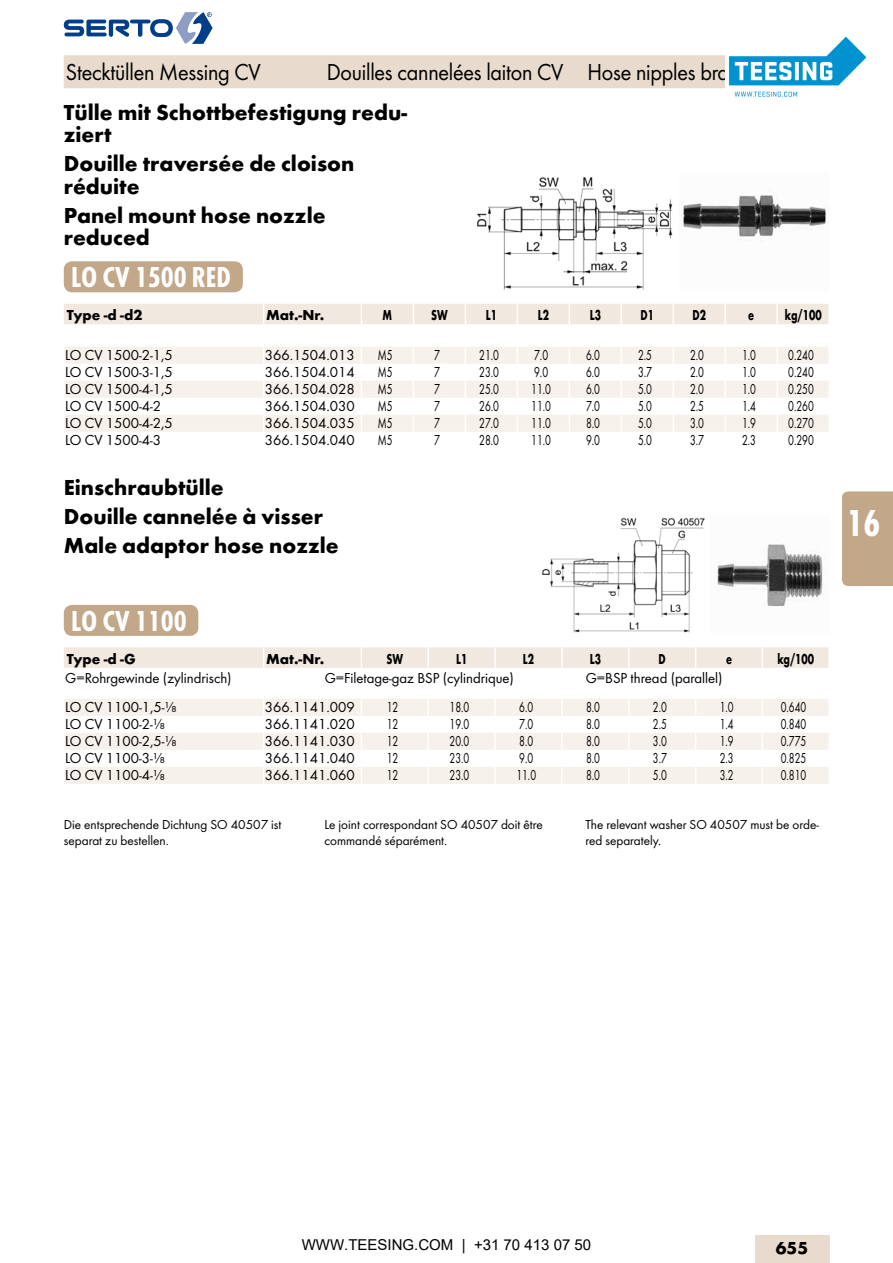
<style>
.page{position:relative;width:893px;height:1263px;background:#fff}
.page>*{position:absolute;margin:0;border:0;box-sizing:border-box;transform-origin:0 0}
.t1{font:700 39px "Futura Con";color:#fff}
.t2{font:700 30px "Futura Con";color:#fff}
.t3{font:24px "Futura Boo";letter-spacing:-.01em;color:#000;scale:.94 1}
.t4{font:700 22.5px/22.5px "Futura";color:#000}
.t5{font:700 18px "Futura";color:#000}
.t6{font:15px "Futura Boo";color:#000}
.t7{font:15px "Futura Boo";color:#000;scale:.7 1}
.t8{font:700 15px "Futura";color:#000;scale:.7 1}
.t9{font:700 15px "Futura";color:#000}
.t10{font:15px "Arial";color:#000}
.t11{font:13.5px/16.2px "Futura Boo";color:#000}
</style>
<div class="page">
<svg style="left:64px;top:12px;width:149px;height:32px"></svg>
<div style="left:63px;top:55px;width:662px;height:34px;background:#e8dbcd"></div>
<svg style="left:63px;top:261px;width:766px;height:171px"></svg>
<hr style="left:724px;top:304px;width:2px;height:20px;background:#fff">
<hr style="left:776px;top:304px;width:2px;height:20px;background:#fff">
<hr style="left:828px;top:304px;width:2px;height:20px;background:#fff">
<img style="left:473px;top:177px;width:202px;height:114px">
<img style="left:679px;top:195px;width:150px;height:96px">
<div style="left:64px;top:261px;width:179px;height:31px;background:#c2a789;border-radius:9px"></div>
<div style="left:755px;top:1235px;width:74px;height:28px;background:#e8dbcd"></div>
<svg style="left:63px;top:491px;width:830px;height:293px"></svg>
<img style="left:728px;top:36px;width:139px;height:61px">
<h3 class="t3" style="left:66px;top:57px;width:209px">Stecktüllen Messing CV</h3>
<h3 class="t3" style="left:327px;top:57px;width:479px">Douilles cannelées laiton CV Hose nipples brass CV</h3>
<h3 class="t4" style="left:64px;top:101px;width:345px">Tülle mit Schottbefestigung redu&shy;ziert</h3>
<h3 class="t4" style="left:64px;top:152px;width:292px">Douille traversée de cloison réduite</h3>
<h3 class="t4" style="left:64px;top:203px;width:263px">Panel mount hose nozzle reduced</h3>
<h2 class="t2" style="left:71px;top:260px;width:161px">LO CV 1500 RED</h2>
<p class="t9" style="left:67px;top:306px;width:77px">Type -d -d2</p>
<p class="t9" style="left:266px;top:306px;width:60px">Mat.-Nr.</p>
<p class="t8" style="left:383px;top:306px;width:15px">M</p>
<p class="t8" style="left:431px;top:306px;width:25px">SW</p>
<p class="t8" style="left:486px;top:306px;width:18px">L1</p>
<p class="t8" style="left:538px;top:306px;width:18px">L2</p>
<p class="t8" style="left:590px;top:306px;width:18px">L3</p>
<p class="t8" style="left:640px;top:306px;width:21px">D1</p>
<p class="t8" style="left:692px;top:306px;width:21px">D2</p>
<p class="t8" style="left:748px;top:306px;width:10px">e</p>
<p class="t8" style="left:785px;top:306px;width:54px">kg/100</p>
<p class="t6" style="left:65px;top:346px;width:109px">LO CV 1500-2-1,5</p>
<p class="t6" style="left:265px;top:346px;width:91px">366.1504.013</p>
<p class="t7" style="left:378px;top:346px;width:23px">M5</p>
<p class="t7" style="left:434px;top:346px;width:10px">7</p>
<p class="t7" style="left:479px;top:346px;width:30px">21.0</p>
<p class="t7" style="left:534px;top:346px;width:21px">7.0</p>
<p class="t7" style="left:586px;top:346px;width:21px">6.0</p>
<p class="t7" style="left:638px;top:346px;width:21px">2.5</p>
<p class="t7" style="left:690px;top:346px;width:21px">2.0</p>
<p class="t7" style="left:742px;top:346px;width:21px">1.0</p>
<p class="t7" style="left:788px;top:346px;width:38px">0.240</p>
<p class="t6" style="left:65px;top:363px;width:109px">LO CV 1500-3-1,5</p>
<p class="t6" style="left:265px;top:363px;width:91px">366.1504.014</p>
<p class="t7" style="left:378px;top:363px;width:23px">M5</p>
<p class="t7" style="left:434px;top:363px;width:10px">7</p>
<p class="t7" style="left:479px;top:363px;width:30px">23.0</p>
<p class="t7" style="left:534px;top:363px;width:21px">9.0</p>
<p class="t7" style="left:586px;top:363px;width:21px">6.0</p>
<p class="t7" style="left:638px;top:363px;width:21px">3.7</p>
<p class="t7" style="left:690px;top:363px;width:21px">2.0</p>
<p class="t7" style="left:742px;top:363px;width:21px">1.0</p>
<p class="t7" style="left:788px;top:363px;width:38px">0.240</p>
<p class="t6" style="left:65px;top:380px;width:109px">LO CV 1500-4-1,5</p>
<p class="t6" style="left:265px;top:380px;width:91px">366.1504.028</p>
<p class="t7" style="left:378px;top:380px;width:23px">M5</p>
<p class="t7" style="left:434px;top:380px;width:10px">7</p>
<p class="t7" style="left:479px;top:380px;width:30px">25.0</p>
<p class="t7" style="left:531px;top:380px;width:30px">11.0</p>
<p class="t7" style="left:586px;top:380px;width:21px">6.0</p>
<p class="t7" style="left:638px;top:380px;width:21px">5.0</p>
<p class="t7" style="left:690px;top:380px;width:21px">2.0</p>
<p class="t7" style="left:742px;top:380px;width:21px">1.0</p>
<p class="t7" style="left:788px;top:380px;width:38px">0.250</p>
<p class="t6" style="left:65px;top:397px;width:97px">LO CV 1500-4-2</p>
<p class="t6" style="left:265px;top:397px;width:91px">366.1504.030</p>
<p class="t7" style="left:378px;top:397px;width:23px">M5</p>
<p class="t7" style="left:434px;top:397px;width:10px">7</p>
<p class="t7" style="left:479px;top:397px;width:30px">26.0</p>
<p class="t7" style="left:531px;top:397px;width:30px">11.0</p>
<p class="t7" style="left:586px;top:397px;width:21px">7.0</p>
<p class="t7" style="left:638px;top:397px;width:21px">5.0</p>
<p class="t7" style="left:690px;top:397px;width:21px">2.5</p>
<p class="t7" style="left:742px;top:397px;width:21px">1.4</p>
<p class="t7" style="left:788px;top:397px;width:38px">0.260</p>
<p class="t6" style="left:65px;top:414px;width:109px">LO CV 1500-4-2,5</p>
<p class="t6" style="left:265px;top:414px;width:91px">366.1504.035</p>
<p class="t7" style="left:378px;top:414px;width:23px">M5</p>
<p class="t7" style="left:434px;top:414px;width:10px">7</p>
<p class="t7" style="left:479px;top:414px;width:30px">27.0</p>
<p class="t7" style="left:531px;top:414px;width:30px">11.0</p>
<p class="t7" style="left:586px;top:414px;width:21px">8.0</p>
<p class="t7" style="left:638px;top:414px;width:21px">5.0</p>
<p class="t7" style="left:690px;top:414px;width:21px">3.0</p>
<p class="t7" style="left:742px;top:414px;width:21px">1.9</p>
<p class="t7" style="left:788px;top:414px;width:38px">0.270</p>
<p class="t6" style="left:65px;top:431px;width:97px">LO CV 1500-4-3</p>
<p class="t6" style="left:265px;top:431px;width:91px">366.1504.040</p>
<p class="t7" style="left:378px;top:431px;width:23px">M5</p>
<p class="t7" style="left:434px;top:431px;width:10px">7</p>
<p class="t7" style="left:479px;top:431px;width:30px">28.0</p>
<p class="t7" style="left:531px;top:431px;width:30px">11.0</p>
<p class="t7" style="left:586px;top:431px;width:21px">9.0</p>
<p class="t7" style="left:638px;top:431px;width:21px">5.0</p>
<p class="t7" style="left:690px;top:431px;width:21px">3.7</p>
<p class="t7" style="left:742px;top:431px;width:21px">2.3</p>
<p class="t7" style="left:788px;top:431px;width:38px">0.290</p>
<h3 class="t4" style="left:64px;top:473px;width:276px;line-height:28.8px">Einschraubtülle<br>Douille cannelée à visser<br>Male adaptor hose nozzle</h3>
<h2 class="t2" style="left:71px;top:603px;width:117px">LO CV 1100</h2>
<p class="t9" style="left:67px;top:649px;width:70px">Type -d -G</p>
<p class="t9" style="left:266px;top:649px;width:60px">Mat.-Nr.</p>
<p class="t8" style="left:386px;top:649px;width:25px">SW</p>
<p class="t8" style="left:456px;top:649px;width:18px">L1</p>
<p class="t8" style="left:523px;top:649px;width:18px">L2</p>
<p class="t8" style="left:590px;top:649px;width:18px">L3</p>
<p class="t8" style="left:658px;top:649px;width:12px">D</p>
<p class="t8" style="left:726px;top:649px;width:10px">e</p>
<p class="t8" style="left:777px;top:649px;width:54px">kg/100</p>
<p class="t6" style="left:65px;top:669px;width:168px">G=Rohrgewinde (zylindrisch)</p>
<p class="t6" style="left:325px;top:669px;width:191px">G=Filetage-gaz BSP (cylindrique)</p>
<p class="t6" style="left:586px;top:669px;width:138px">G=BSP thread (parallel)</p>
<p class="t6" style="left:65px;top:698px;width:113px">LO CV 1100-1,5-1/8</p>
<p class="t6" style="left:265px;top:698px;width:91px">366.1141.009</p>
<p class="t7" style="left:387px;top:698px;width:18px">12</p>
<p class="t7" style="left:449px;top:698px;width:30px">18.0</p>
<p class="t7" style="left:519px;top:698px;width:21px">6.0</p>
<p class="t7" style="left:586px;top:698px;width:21px">8.0</p>
<p class="t7" style="left:653px;top:698px;width:21px">2.0</p>
<p class="t7" style="left:720px;top:698px;width:21px">1.0</p>
<p class="t7" style="left:781px;top:698px;width:38px">0.640</p>
<p class="t6" style="left:65px;top:715px;width:102px">LO CV 1100-2-1/8</p>
<p class="t6" style="left:265px;top:715px;width:91px">366.1141.020</p>
<p class="t7" style="left:387px;top:715px;width:18px">12</p>
<p class="t7" style="left:449px;top:715px;width:30px">19.0</p>
<p class="t7" style="left:519px;top:715px;width:21px">7.0</p>
<p class="t7" style="left:586px;top:715px;width:21px">8.0</p>
<p class="t7" style="left:653px;top:715px;width:21px">2.5</p>
<p class="t7" style="left:720px;top:715px;width:21px">1.4</p>
<p class="t7" style="left:781px;top:715px;width:38px">0.840</p>
<p class="t6" style="left:65px;top:732px;width:113px">LO CV 1100-2,5-1/8</p>
<p class="t6" style="left:265px;top:732px;width:91px">366.1141.030</p>
<p class="t7" style="left:387px;top:732px;width:18px">12</p>
<p class="t7" style="left:449px;top:732px;width:30px">20.0</p>
<p class="t7" style="left:519px;top:732px;width:21px">8.0</p>
<p class="t7" style="left:586px;top:732px;width:21px">8.0</p>
<p class="t7" style="left:653px;top:732px;width:21px">3.0</p>
<p class="t7" style="left:720px;top:732px;width:21px">1.9</p>
<p class="t7" style="left:781px;top:732px;width:38px">0.775</p>
<p class="t6" style="left:65px;top:749px;width:102px">LO CV 1100-3-1/8</p>
<p class="t6" style="left:265px;top:749px;width:91px">366.1141.040</p>
<p class="t7" style="left:387px;top:749px;width:18px">12</p>
<p class="t7" style="left:449px;top:749px;width:30px">23.0</p>
<p class="t7" style="left:519px;top:749px;width:21px">9.0</p>
<p class="t7" style="left:586px;top:749px;width:21px">8.0</p>
<p class="t7" style="left:653px;top:749px;width:21px">3.7</p>
<p class="t7" style="left:720px;top:749px;width:21px">2.3</p>
<p class="t7" style="left:781px;top:749px;width:38px">0.825</p>
<p class="t6" style="left:65px;top:766px;width:102px">LO CV 1100-4-1/8</p>
<p class="t6" style="left:265px;top:766px;width:91px">366.1141.060</p>
<p class="t7" style="left:387px;top:766px;width:18px">12</p>
<p class="t7" style="left:449px;top:766px;width:30px">23.0</p>
<p class="t7" style="left:516px;top:766px;width:30px">11.0</p>
<p class="t7" style="left:586px;top:766px;width:21px">8.0</p>
<p class="t7" style="left:653px;top:766px;width:21px">5.0</p>
<p class="t7" style="left:720px;top:766px;width:21px">3.2</p>
<p class="t7" style="left:781px;top:766px;width:38px">0.810</p>
<p class="t11" style="left:64px;top:816px;width:219px">Die entsprechende Dichtung SO 40507 ist separat zu bestellen.</p>
<p class="t11" style="left:325px;top:816px;width:220px">Le joint correspondant SO 40507 doit être commandé séparément.</p>
<p class="t11" style="left:585px;top:816px;width:235px">The relevant washer SO 40507 must be orde&shy;red separately.</p>
<h1 class="t1" style="left:847px;top:500px;width:35px">16</h1>
<p class="t10" style="left:302px;top:1235px;width:291px">WWW.TEESING.COM | +31 70 413 07 50</p>
<p class="t5" style="left:776px;top:1237px;width:34px">655</p>
</div>
